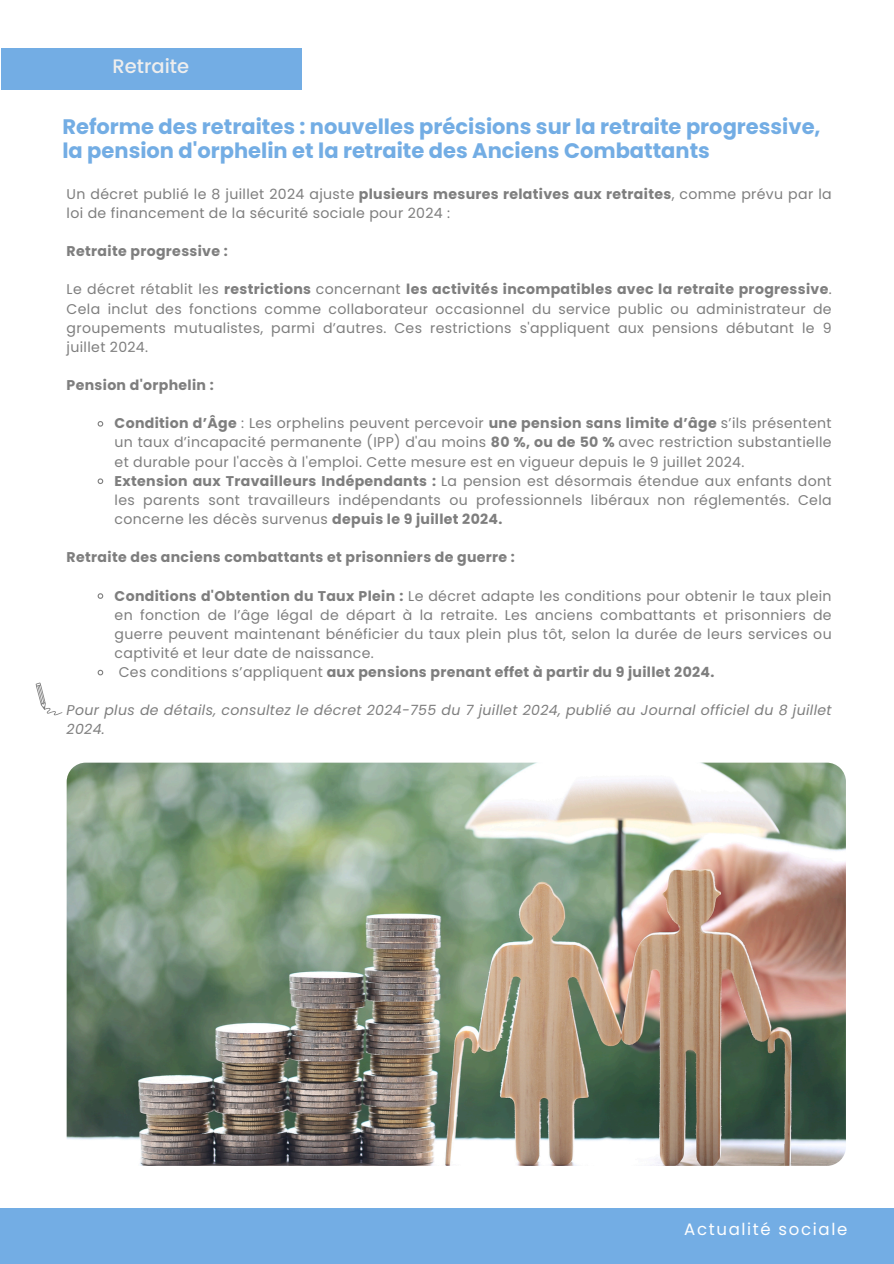
<style>
.page{position:relative;width:894px;height:1264px;background:#fff}
.page>*{position:absolute;margin:0;border:0;box-sizing:border-box;transform-origin:0 0}
.t1{font:700 21px/23.7px "Poppins";color:#73ade4}
.t2{font:500 19.5px "Poppins";color:#eee}
.t3{font:16.5px "Poppins";letter-spacing:.1em;color:#fff}
.t4{font:14.1px/19.2px "Poppins";letter-spacing:.025em;color:#7e7e7e;text-align:justify}
.t5{font:700 14.1px "Poppins";letter-spacing:.025em;color:#7e7e7e}
.t6{font:italic 14.1px/19.2px "Poppins";letter-spacing:.025em;color:#7e7e7e}
.s1{font-weight:700}
.s2{font-weight:400}
</style>
<div class="page">
<div style="left:0;top:1208px;width:893px;height:55px;background:#73ade4"></div>
<div style="left:1px;top:48px;width:300px;height:41px;background:#73ade4"></div>
<svg style="left:97px;top:421px;width:7px;height:6px"></svg>
<svg style="left:97px;top:478px;width:7px;height:6px"></svg>
<svg style="left:97px;top:593px;width:7px;height:6px"></svg>
<svg style="left:97px;top:669px;width:7px;height:7px"></svg>
<svg style="left:36px;top:682px;width:26px;height:33px"></svg>
<img style="left:67px;top:762px;width:778px;height:403px">
<p class="t2" style="left:112px;top:55px;width:78px">Retraite</p>
<p class="t1" style="left:62px;top:115px;width:759px">Reforme des retraites : nouvelles précisions sur la retraite progressive, la pension d'orphelin et la retraite des Anciens Combattants</p>
<h1 class="t4" style="left:67px;top:184px;width:766px">Un décret publié le 8 juillet 2024 ajuste <span class="s1">plusieurs mesures relatives aux retraites</span>, comme prévu par la loi de financement de la sécurité sociale pour 2024 :</h1>
<p class="t5" style="left:67px;top:241px;width:162px">Retraite progressive :</p>
<h1 class="t4" style="left:67px;top:280px;width:766px">Le décret rétablit les <span class="s1">restrictions</span> concernant <span class="s1">les activités incompatibles avec la retraite progressive</span>.<br>Cela inclut des fonctions comme collaborateur occasionnel du service public ou administrateur de groupements mutualistes, parmi d’autres. Ces restrictions s'appliquent aux pensions débutant le 9 juillet 2024.</h1>
<p class="t5" style="left:67px;top:375px;width:149px">Pension d'orphelin :</p>
<h3 class="t4" style="left:115px;top:414px;width:718px"><span class="s1">Condition d’Âge</span> : Les orphelins peuvent percevoir <span class="s1">une pension sans limite d’âge</span> s’ils présentent un taux d’incapacité permanente (IPP) d'au moins <span class="s1">80 %, ou de 50 %</span> avec restriction substantielle et durable pour l'accès à l'emploi. Cette mesure est en vigueur depuis le 9 juillet 2024.</h3>
<p class="t4" style="left:115px;top:471px;width:718px"><span class="s1">Extension aux Travailleurs Indépendants :</span> La pension est désormais étendue aux enfants dont les parents sont travailleurs indépendants ou professionnels libéraux non réglementés. Cela concerne les décès survenus <span class="s1">depuis le 9 juillet 2024.</span></p>
<h3 class="t5" style="left:67px;top:547px;width:449px">Retraite des anciens combattants et prisonniers de guerre :</h3>
<p class="t4" style="left:115px;top:586px;width:718px"><span class="s1">Conditions d'Obtention du Taux Plein :</span> Le décret adapte les conditions pour obtenir le taux plein en fonction de l’âge légal de départ à la retraite. Les anciens combattants et prisonniers de guerre peuvent maintenant bénéficier du taux plein plus tôt, selon la durée de leurs services ou captivité et leur date de naissance.</p>
<p class="t5" style="left:119px;top:662px;width:597px"><span class="s2">Ces conditions s’appliquent</span> aux pensions prenant effet à partir du 9 juillet 2024.</p>
<h3 class="t6" style="left:67px;top:700px;width:766px">Pour plus de détails, consultez le décret 2024-755 du 7 juillet 2024, publié au Journal officiel du 8 juillet<br>2024.</h3>
<p class="t3" style="left:684px;top:1217px;width:164px">Actualité sociale</p>
</div>
